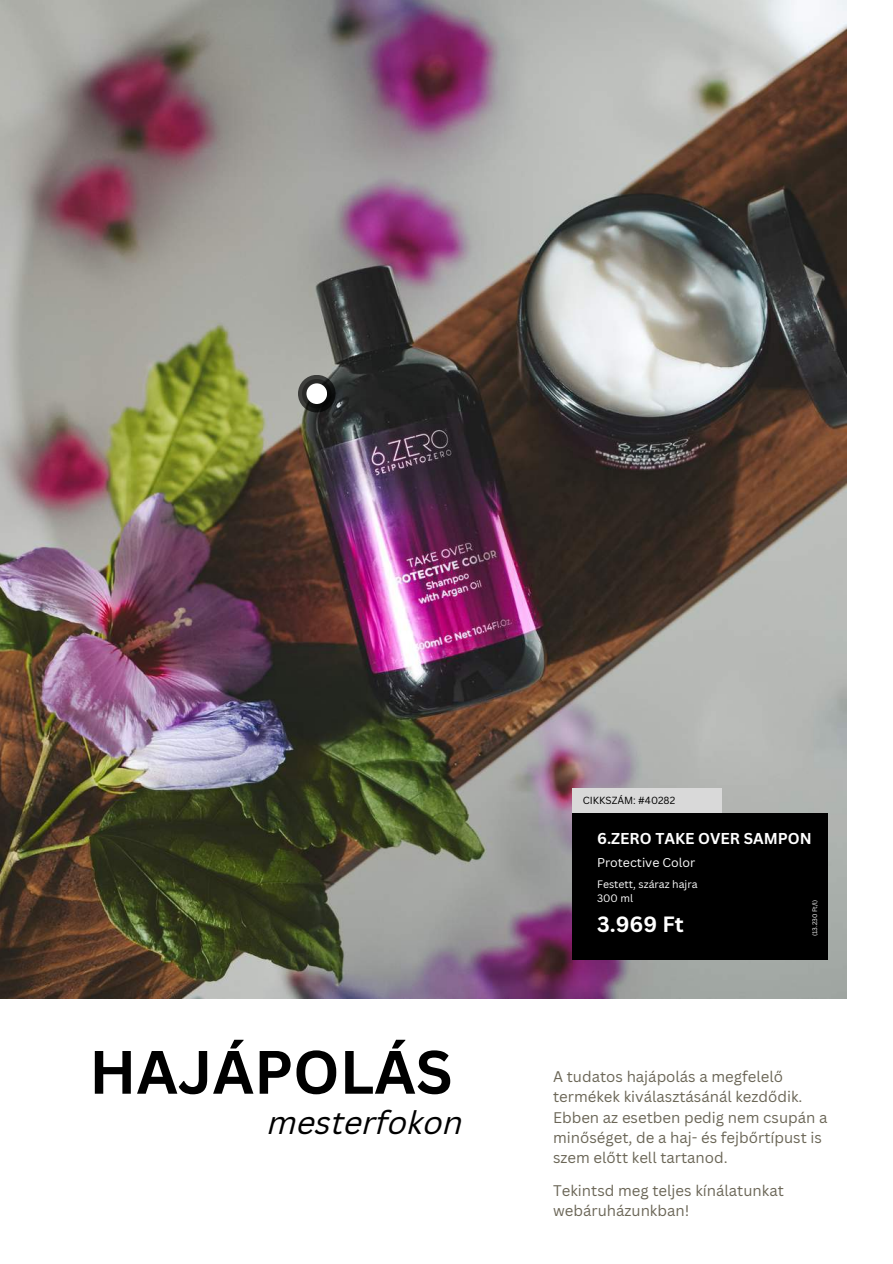
<style>
.page{position:relative;width:893px;height:1264px;background:#fff}
.page>*{position:absolute;margin:0;border:0;box-sizing:border-box;transform-origin:0 0}
.t1{font:700 59.85px "Canva Sans";color:#000}
.t2{font:italic 31.8px "Canva Sans";color:#000}
.t3{font:700 21.45px "Canva Sans";color:#fff}
.t4{font:700 15.3px "Canva Sans";color:#fff}
.t5{font:15px/20.2px "Canva Sans";color:#6b6657}
.t6{font:12.3px "Canva Sans";color:#fff}
.t7{font:10.5px/14px "Canva Sans";color:#fff}
.t8{font:10.05px "Canva Sans";color:#000}
.t9{font:6.3px "Canva Sans";color:#fff}
</style>
<div class="page">
<img style="left:0;top:0;width:846px;height:998px">
<div style="left:572px;top:813px;width:255px;height:146px;background:#000"></div>
<div style="left:572px;top:788px;width:149px;height:25px;background:#d9d9d9"></div>
<svg style="left:298px;top:375px;width:37px;height:37px"></svg>
<svg style="left:302px;top:379px;width:29px;height:29px"></svg>
<div style="left:306px;top:383px;width:21px;height:21px;background:#fff;border-radius:50%"></div>
<h1 class="t1" style="left:89px;top:1029px;width:365px">HAJÁPOLÁS</h1>
<h2 class="t2" style="left:268px;top:1109px;width:196px">mesterfokon</h2>
<p class="t8" style="left:582px;top:793px;width:94px">CIKKSZÁM: #40282</p>
<p class="t4" style="left:597px;top:827px;width:216px">6.ZERO TAKE OVER SAMPON</p>
<p class="t7" style="left:597px;top:876px;width:102px">Festett, száraz hajra<br>300 ml</p>
<h3 class="t3" style="left:597px;top:908px;width:88px">3.969 Ft</h3>
<p class="t6" style="left:597px;top:853px;width:99px">Protective Color</p>
<p class="t9" style="left:810px;top:936px;width:38px;rotate:-90deg">(13.230 Ft/l)</p>
<p class="t5" style="left:553px;top:1066px;width:276px">A tudatos hajápolás a megfelelő termékek kiválasztásánál kezdődik.<br>Ebben az esetben pedig nem csupán a minőséget, de a haj- és fejbőrtípust is szem előtt kell tartanod.</p>
<p class="t5" style="left:553px;top:1179px;width:232px">Tekintsd meg teljes kínálatunkat webáruházunkban!</p>
</div>
